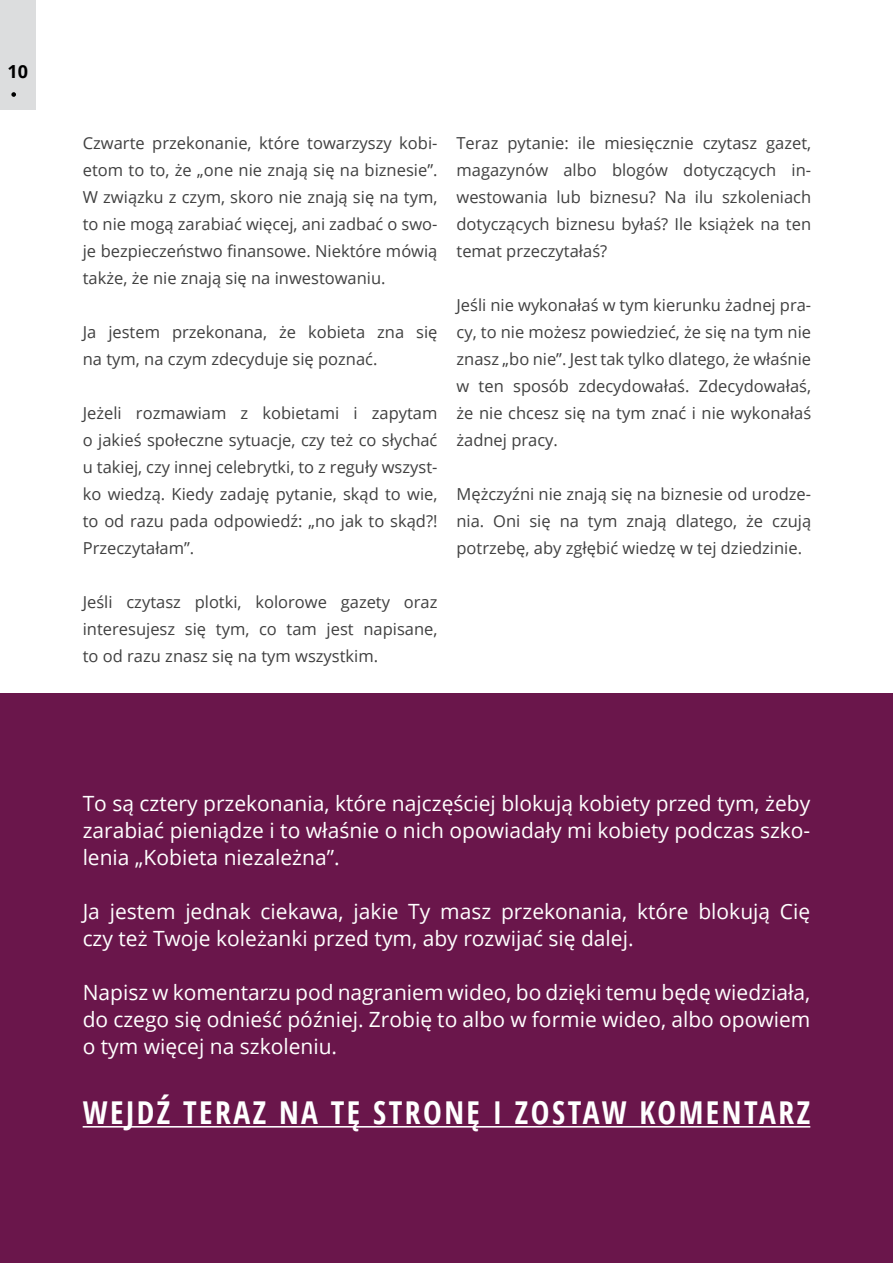
<style>
.page{position:relative;width:893px;height:1263px;background:#fff}
.page>*{position:absolute;margin:0;border:0;box-sizing:border-box;transform-origin:0 0}
.t1{font:700 31.5px "Open Sans Condensed";letter-spacing:.08em;color:#fff}
.t2{font:21px/27px "Open Sans";color:#fff;text-align:justify}
.t3{font:700 18px "Open Sans";color:#000}
.t4{font:16.5px/27px "Open Sans";color:#404040;text-align:justify}
</style>
<div class="page">
<div style="left:0;top:693px;width:893px;height:570px;background:#6a164b"></div>
<hr style="left:83px;top:1126px;width:727px;height:1px;background:#fff">
<div style="left:0;top:0;width:36px;height:109px;background:#dcddde"></div>
<svg style="left:11px;top:92px;width:5px;height:5px"></svg>
<p class="t3" style="left:7px;top:59px;width:22px">10</p>
<p class="t4" style="left:83px;top:129px;width:356px">Czwarte przekonanie, które towarzyszy kobi&shy;etom to to, że „one nie znają się na biznesie”.<br>W związku z czym, skoro nie znają się na tym, to nie mogą zarabiać więcej, ani zadbać o swo&shy;je bezpieczeństwo finansowe. Niektóre mówią także, że nie znają się na inwestowaniu.</p>
<p class="t4" style="left:83px;top:318px;width:356px">Ja jestem przekonana, że kobieta zna się na tym, na czym zdecyduje się poznać.</p>
<p class="t4" style="left:83px;top:399px;width:356px">Jeżeli rozmawiam z kobietami i zapytam o jakieś społeczne sytuacje, czy też co słychać u takiej, czy innej celebrytki, to z reguły wszyst&shy;ko wiedzą. Kiedy zadaję pytanie, skąd to wie, to od razu pada odpowiedź: „no jak to skąd?!<br>Przeczytałam”.</p>
<p class="t4" style="left:83px;top:588px;width:356px">Jeśli czytasz plotki, kolorowe gazety oraz interesujesz się tym, co tam jest napisane, to od razu znasz się na tym wszystkim.</p>
<p class="t4" style="left:456px;top:129px;width:356px">Teraz pytanie: ile miesięcznie czytasz gazet, magazynów albo blogów dotyczących in&shy;westowania lub biznesu? Na ilu szkoleniach dotyczących biznesu byłaś? Ile książek na ten temat przeczytałaś?</p>
<p class="t4" style="left:456px;top:291px;width:356px">Jeśli nie wykonałaś w tym kierunku żadnej pra&shy;cy, to nie możesz powiedzieć, że się na tym nie znasz „bo nie”. Jest tak tylko dlatego, że właśnie w ten sposób zdecydowałaś. Zdecydowałaś, że nie chcesz się na tym znać i nie wykonałaś żadnej pracy.</p>
<p class="t4" style="left:456px;top:480px;width:356px">Mężczyźni nie znają się na biznesie od urodze&shy;nia. Oni się na tym znają dlatego, że czują potrzebę, aby zgłębić wiedzę w tej dziedzinie.</p>
<p class="t2" style="left:83px;top:790px;width:729px">To są cztery przekonania, które najczęściej blokują kobiety przed tym, żeby zarabiać pieniądze i to właśnie o nich opowiadały mi kobiety podczas szko&shy;lenia „Kobieta niezależna”.</p>
<p class="t2" style="left:83px;top:898px;width:729px">Ja jestem jednak ciekawa, jakie Ty masz przekonania, które blokują Cię czy też Twoje koleżanki przed tym, aby rozwijać się dalej.</p>
<p class="t2" style="left:83px;top:979px;width:729px">Napisz w komentarzu pod nagraniem wideo, bo dzięki temu będę wiedziała, do czego się odnieść później. Zrobię to albo w formie wideo, albo opowiem o tym więcej na szkoleniu.</p>
<h1 class="t1" style="left:83px;top:1091px;width:729px">WEJDŹ TERAZ NA TĘ STRONĘ I ZOSTAW KOMENTARZ</h1>
</div>
